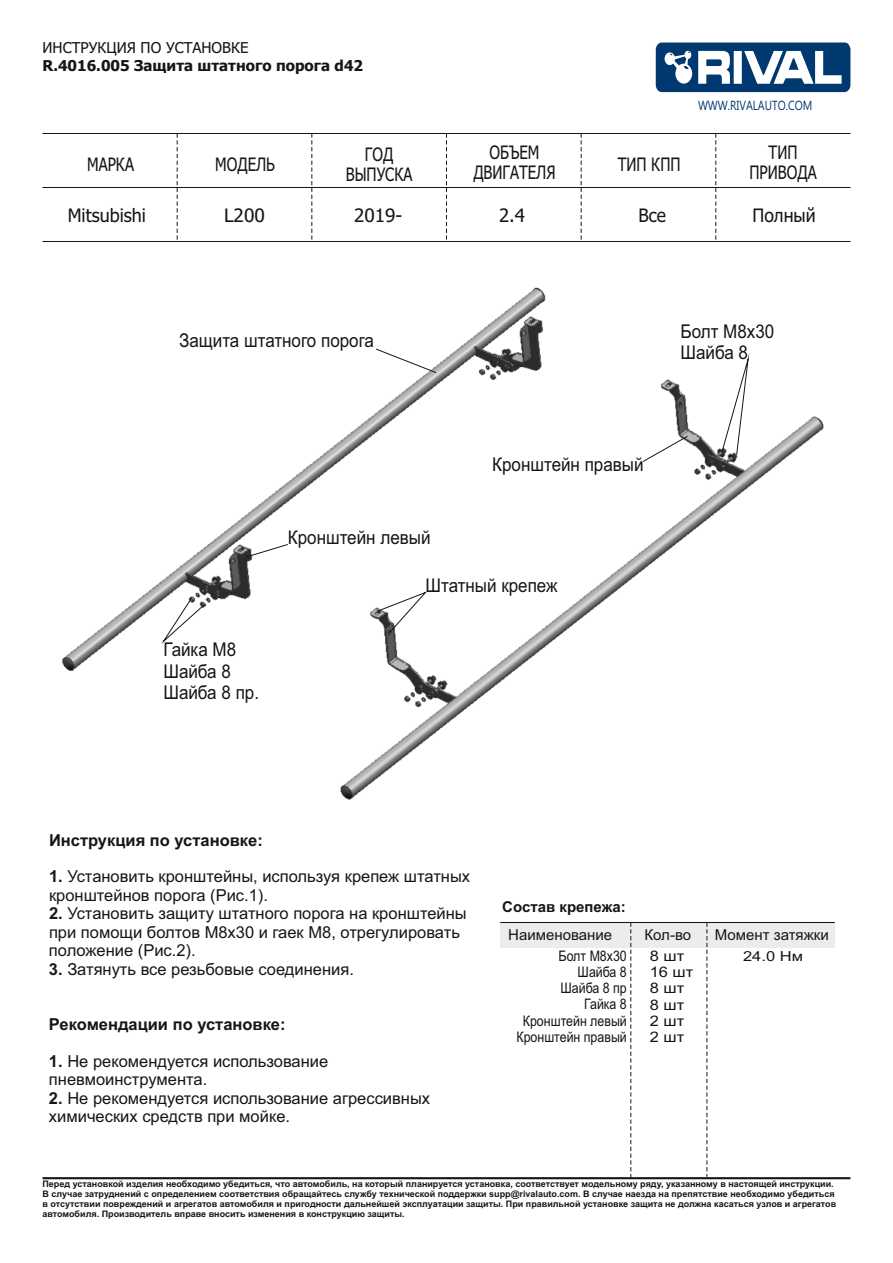
<style>
.page{position:relative;width:893px;height:1263px;background:#fff}
.page>*{position:absolute;margin:0;border:0;box-sizing:border-box;transform-origin:0 0}
.t1{font:18.9px/21.1px "Arial";color:#151616;scale:.9 1}
.t2{font:18.45px/20.1px "Tahoma";color:#151616;text-align:center;scale:.81 1}
.t3{font:18.45px "Tahoma";color:#151616}
.t4{font:18.45px "Tahoma";color:#151616;scale:.95 1}
.t5{font:18.45px "Tahoma";color:#151616;scale:.94 1}
.t6{font:16.5px/18.5px "Arial";color:#151616}
.t7{font:700 16.5px "Arial";color:#151616}
.t8{font:700 15px "Tahoma";color:#151616}
.t9{font:15px "Arial";color:#151616}
.t10{font:15px "Tahoma";color:#151616}
.t11{font:700 15px "Arial";color:#151616}
.t12{font:14.55px/16.2px "Arial";color:#151616;text-align:right;scale:.85 1}
.t13{font:14.55px/16.2px "Arial";color:#151616;scale:1.13 1}
.t14{font:13.8px "Arial";color:#151616;scale:1.19 1}
.t15{font:13.2px "Ebrima";color:#003870;scale:.81 1}
.t16{font:700 9px/10.1px "Arial";color:#151616}
.s1{font-weight:700}
</style>
<div class="page">
<img style="left:62px;top:287px;width:762px;height:513px">
<div style="left:500px;top:922px;width:335px;height:25px;background:#ececec"></div>
<hr style="left:43px;top:1177px;width:807px;height:2px;background:#151616">
<svg style="left:630px;top:923px;width:1px;height:255px"></svg>
<hr style="left:500px;top:922px;width:335px;height:1px;background:#151616">
<svg style="left:706px;top:923px;width:1px;height:254px"></svg>
<svg style="left:177px;top:134px;width:1px;height:106px"></svg>
<svg style="left:311px;top:134px;width:1px;height:106px"></svg>
<svg style="left:446px;top:134px;width:1px;height:106px"></svg>
<svg style="left:581px;top:134px;width:1px;height:106px"></svg>
<svg style="left:715px;top:134px;width:1px;height:106px"></svg>
<hr style="left:43px;top:133px;width:807px;height:1px;background:#151616">
<hr style="left:43px;top:241px;width:807px;height:1px;background:#151616">
<hr style="left:43px;top:187px;width:807px;height:1px;background:#151616">
<svg style="left:656px;top:43px;width:194px;height:49px"></svg>
<div style="left:56px;top:711px;width:97px;height:43px;background:#fff"></div>
<svg style="left:375px;top:348px;width:62px;height:26px"></svg>
<svg style="left:721px;top:348px;width:29px;height:108px"></svg>
<svg style="left:642px;top:435px;width:47px;height:28px"></svg>
<svg style="left:245px;top:543px;width:44px;height:15px"></svg>
<svg style="left:376px;top:590px;width:52px;height:43px"></svg>
<svg style="left:159px;top:598px;width:46px;height:48px"></svg>
<h3 class="t10" style="left:43px;top:42px;width:207px">ИНСТРУКЦИЯ ПО УСТАНОВКЕ</h3>
<h3 class="t8" style="left:43px;top:60px;width:322px">R.4016.005 Защита штатного порога d42</h3>
<h3 class="t15" style="left:698px;top:100px;width:143px">WWW.RIVALAUTO.COM</h3>
<h2 class="t2" style="left:87px;top:156px;width:59px">МАРКА</h2>
<h2 class="t2" style="left:346px;top:146px;width:84px">ГОД<br>ВЫПУСКА</h2>
<h2 class="t2" style="left:473px;top:144px;width:103px">ОБЪЕМ<br>ДВИГАТЕЛЯ</h2>
<h2 class="t2" style="left:618px;top:156px;width:79px">ТИП КПП</h2>
<h2 class="t2" style="left:749px;top:144px;width:84px">ТИП<br>ПРИВОДА</h2>
<h2 class="t2" style="left:215px;top:156px;width:75px">МОДЕЛЬ</h2>
<h2 class="t3" style="left:68px;top:208px;width:80px">Mitsubishi</h2>
<h2 class="t3" style="left:224px;top:208px;width:42px">L200</h2>
<h2 class="t3" style="left:354px;top:208px;width:50px">2019-</h2>
<h2 class="t3" style="left:499px;top:208px;width:27px">2.4</h2>
<h2 class="t5" style="left:639px;top:208px;width:31px">Все</h2>
<h2 class="t4" style="left:752px;top:208px;width:68px">Полный</h2>
<h1 class="t1" style="left:179px;top:332px;width:218px">Защита штатного порога</h1>
<h1 class="t1" style="left:288px;top:529px;width:160px">Кронштейн левый</h1>
<h1 class="t1" style="left:492px;top:455px;width:170px">Кронштейн правый</h1>
<h1 class="t1" style="left:163px;top:641px;width:108px">Гайка М8<br>Шайба 8<br>Шайба 8 пр.</h1>
<h1 class="t1" style="left:425px;top:577px;width:148px">Штатный крепеж</h1>
<h1 class="t1" style="left:680px;top:322px;width:106px">Болт М8х30<br>Шайба 8</h1>
<h3 class="t7" style="left:49px;top:833px;width:215px">Инструкция по установке:</h3>
<h3 class="t6" style="left:49px;top:869px;width:423px"><span class="s1">1.</span> Установить кронштейны, используя крепеж штатных кронштейнов порога (Рис.1).</h3>
<h3 class="t6" style="left:49px;top:906px;width:419px"><span class="s1">2.</span> Установить защиту штатного порога на кронштейны при помощи болтов М8х30 и гаек М8, отрегулировать положение (Рис.2).</h3>
<h3 class="t6" style="left:49px;top:961px;width:306px"><span class="s1">3.</span> Затянуть все резьбовые соединения.</h3>
<h3 class="t7" style="left:49px;top:1018px;width:238px">Рекомендации по установке:</h3>
<h3 class="t6" style="left:49px;top:1053px;width:281px"><span class="s1">1.</span> Не рекомендуется использование пневмоинструмента.</h3>
<h3 class="t6" style="left:49px;top:1090px;width:383px"><span class="s1">2.</span> Не рекомендуется использование агрессивных химических средств при мойке.</h3>
<h3 class="t11" style="left:502px;top:901px;width:125px">Состав крепежа:</h3>
<h3 class="t9" style="left:508px;top:929px;width:105px">Наименование</h3>
<h3 class="t9" style="left:644px;top:929px;width:48px">Кол-во</h3>
<h3 class="t9" style="left:715px;top:929px;width:115px">Момент затяжки</h3>
<h3 class="t12" style="left:516px;top:949px;width:131px">Болт М8х30<br>Шайба 8<br>Шайба 8 пр<br>Гайка 8<br>Кронштейн левый<br>Кронштейн правый</h3>
<h3 class="t13" style="left:650px;top:949px;width:40px">8 шт<br>16 шт<br>8 шт<br>8 шт<br>2 шт<br>2 шт</h3>
<h3 class="t14" style="left:743px;top:951px;width:52px">24.0 Нм</h3>
<p class="t16" style="left:43px;top:1180px;width:795px">Перед установкой изделия необходимо убедиться, что автомобиль, на который планируется установка, соответствует модельному ряду, указанному в настоящей инструкции.<br>В случае затруднений с определением соответствия обращайтесь службу технической поддержки supp@rivalauto.com. В случае наезда на препятствие необходимо убедиться в отсутствии повреждений и агрегатов автомобиля и пригодности дальнейшей эксплуатации защиты. При правильной установке защита не должна касаться узлов и агрегатов автомобиля. Производитель вправе вносить изменения в конструкцию защиты.</p>
</div>
